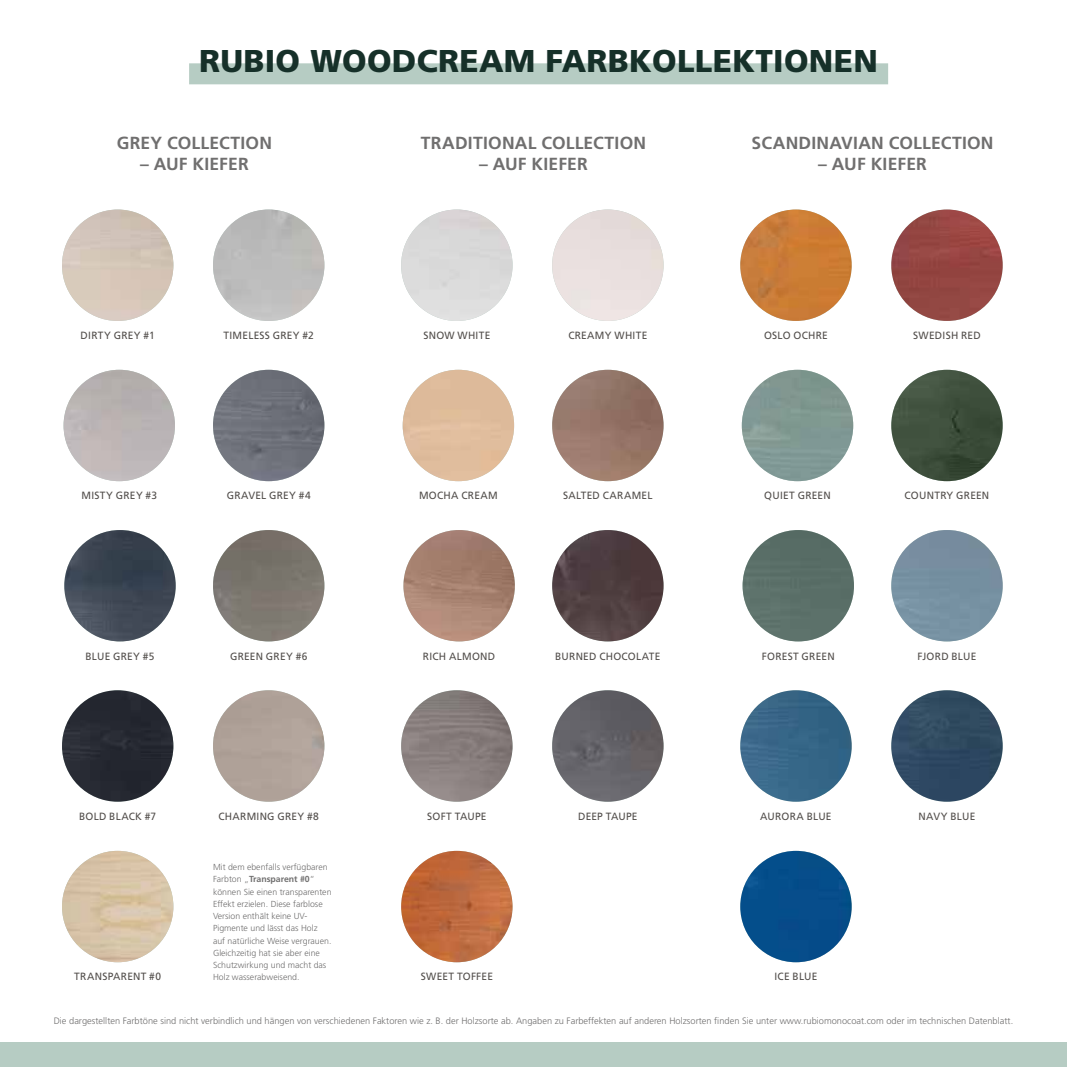
<style>
.page{position:relative;width:1067px;height:1067px;background:#fff}
.page>*{position:absolute;margin:0;border:0;box-sizing:border-box;transform-origin:0 0}
.t1{font:900 31.5px "Frutiger LT Std";letter-spacing:.01em;color:#163029}
.t2{font:700 17.5px "Frutiger LT Std";letter-spacing:.01em;color:#706f6f}
.t3{font:10.5px "Frutiger LT Std";letter-spacing:.025em;color:#524e4b}
.t4{font:300 9.28px "Frutiger LT Std";color:#706f6f}
.t5{font:300 8.75px/12.2px "Frutiger LT Std";color:#706f6f}
.s1{font-weight:700}
</style>
<div class="page">
<div style="left:189px;top:63px;width:699px;height:21px;background:#b6ccc3"></div>
<img style="left:552px;top:690px;width:111px;height:111px;border-radius:56px">
<img style="left:891px;top:690px;width:111px;height:111px;border-radius:56px">
<img style="left:62px;top:851px;width:111px;height:111px;border-radius:56px">
<div style="left:740px;top:850px;width:111px;height:112px;background:#054d8b;border-radius:56px"></div>
<div style="left:62px;top:690px;width:111px;height:111px;background:#252831;border-radius:56px"></div>
<img style="left:401px;top:690px;width:111px;height:111px;border-radius:56px">
<img style="left:740px;top:690px;width:111px;height:111px;border-radius:56px">
<img style="left:213px;top:530px;width:111px;height:111px;border-radius:56px">
<img style="left:552px;top:530px;width:111px;height:111px;border-radius:56px">
<div style="left:891px;top:530px;width:111px;height:111px;background:#7690a1;border-radius:56px"></div>
<img style="left:62px;top:209px;width:111px;height:112px;border-radius:56px">
<img style="left:740px;top:209px;width:111px;height:112px;border-radius:56px">
<img style="left:213px;top:209px;width:111px;height:112px;border-radius:56px">
<img style="left:891px;top:209px;width:111px;height:112px;border-radius:56px">
<img style="left:742px;top:370px;width:111px;height:111px;border-radius:56px">
<img style="left:213px;top:370px;width:111px;height:111px;border-radius:56px">
<img style="left:552px;top:370px;width:111px;height:111px;border-radius:56px">
<img style="left:891px;top:370px;width:111px;height:111px;border-radius:56px">
<img style="left:64px;top:530px;width:112px;height:111px;border-radius:56px">
<img style="left:403px;top:530px;width:112px;height:111px;border-radius:56px">
<div style="left:742px;top:530px;width:112px;height:111px;background:#5a6f68;border-radius:56px"></div>
<div style="left:0;top:1042px;width:1067px;height:25px;background:#b6ccc3"></div>
<img style="left:401px;top:851px;width:111px;height:111px;border-radius:56px">
<div style="left:213px;top:690px;width:111px;height:111px;background:#afa198;border-radius:56px"></div>
<h1 class="t1" style="left:199px;top:42px;width:680px">RUBIO WOODCREAM FARBKOLLEKTIONEN</h1>
<h2 class="t2" style="left:117px;top:133px;width:157px">GREY COLLECTION</h2>
<h2 class="t2" style="left:140px;top:154px;width:110px">– AUF KIEFER</h2>
<h2 class="t2" style="left:421px;top:133px;width:227px">TRADITIONAL COLLECTION</h2>
<h2 class="t2" style="left:479px;top:154px;width:110px">– AUF KIEFER</h2>
<h2 class="t2" style="left:751px;top:133px;width:243px">SCANDINAVIAN COLLECTION</h2>
<h2 class="t2" style="left:818px;top:154px;width:110px">– AUF KIEFER</h2>
<p class="t3" style="left:81px;top:329px;width:76px">DIRTY GREY #1</p>
<p class="t3" style="left:423px;top:329px;width:68px">SNOW WHITE</p>
<p class="t3" style="left:764px;top:329px;width:65px">OSLO OCHRE</p>
<p class="t3" style="left:223px;top:329px;width:92px">TIMELESS GREY #2</p>
<p class="t3" style="left:568px;top:329px;width:81px">CREAMY WHITE</p>
<p class="t3" style="left:913px;top:329px;width:69px">SWEDISH RED</p>
<p class="t3" style="left:81px;top:489px;width:77px">MISTY GREY #3</p>
<p class="t3" style="left:419px;top:489px;width:80px">MOCHA CREAM</p>
<p class="t3" style="left:764px;top:489px;width:68px">QUIET GREEN</p>
<p class="t3" style="left:227px;top:489px;width:85px">GRAVEL GREY #4</p>
<p class="t3" style="left:563px;top:489px;width:91px">SALTED CARAMEL</p>
<p class="t3" style="left:904px;top:489px;width:86px">COUNTRY GREEN</p>
<p class="t3" style="left:85px;top:649px;width:70px">BLUE GREY #5</p>
<p class="t3" style="left:230px;top:649px;width:79px">GREEN GREY #6</p>
<p class="t3" style="left:423px;top:649px;width:74px">RICH ALMOND</p>
<p class="t3" style="left:555px;top:649px;width:107px">BURNED CHOCOLATE</p>
<p class="t3" style="left:762px;top:649px;width:74px">FOREST GREEN</p>
<p class="t3" style="left:917px;top:649px;width:60px">FJORD BLUE</p>
<p class="t3" style="left:79px;top:810px;width:79px">BOLD BLACK #7</p>
<p class="t3" style="left:218px;top:810px;width:102px">CHARMING GREY #8</p>
<p class="t3" style="left:427px;top:810px;width:61px">SOFT TAUPE</p>
<p class="t3" style="left:578px;top:810px;width:61px">DEEP TAUPE</p>
<p class="t3" style="left:760px;top:810px;width:73px">AURORA BLUE</p>
<p class="t3" style="left:918px;top:810px;width:58px">NAVY BLUE</p>
<p class="t5" style="left:213px;top:861px;width:120px">Mit dem ebenfalls verfügbaren<br>Farbton „<span class="s1">Transparent #0</span>“ können Sie einen transparenten<br>Effekt erzielen. Diese farblose<br>Version enthält keine UV-<br>Pigmente und lässt das Holz auf natürliche Weise vergrauen.<br>Gleichzeitig hat sie aber eine<br>Schutzwirkung und macht das<br>Holz wasserabweisend.</p>
<p class="t4" style="left:54px;top:1015px;width:961px">Die dargestellten Farbtöne sind nicht verbindlich und hängen von verschiedenen Faktoren wie z. B. der Holzsorte ab. Angaben zu Farbeffekten auf anderen Holzsorten finden Sie unter www.rubiomonocoat.com oder im technischen Datenblatt.</p>
<p class="t3" style="left:74px;top:970px;width:88px">TRANSPARENT #0</p>
<p class="t3" style="left:421px;top:970px;width:74px">SWEET TOFFEE</p>
<p class="t3" style="left:774px;top:970px;width:44px">ICE BLUE</p>
</div>
